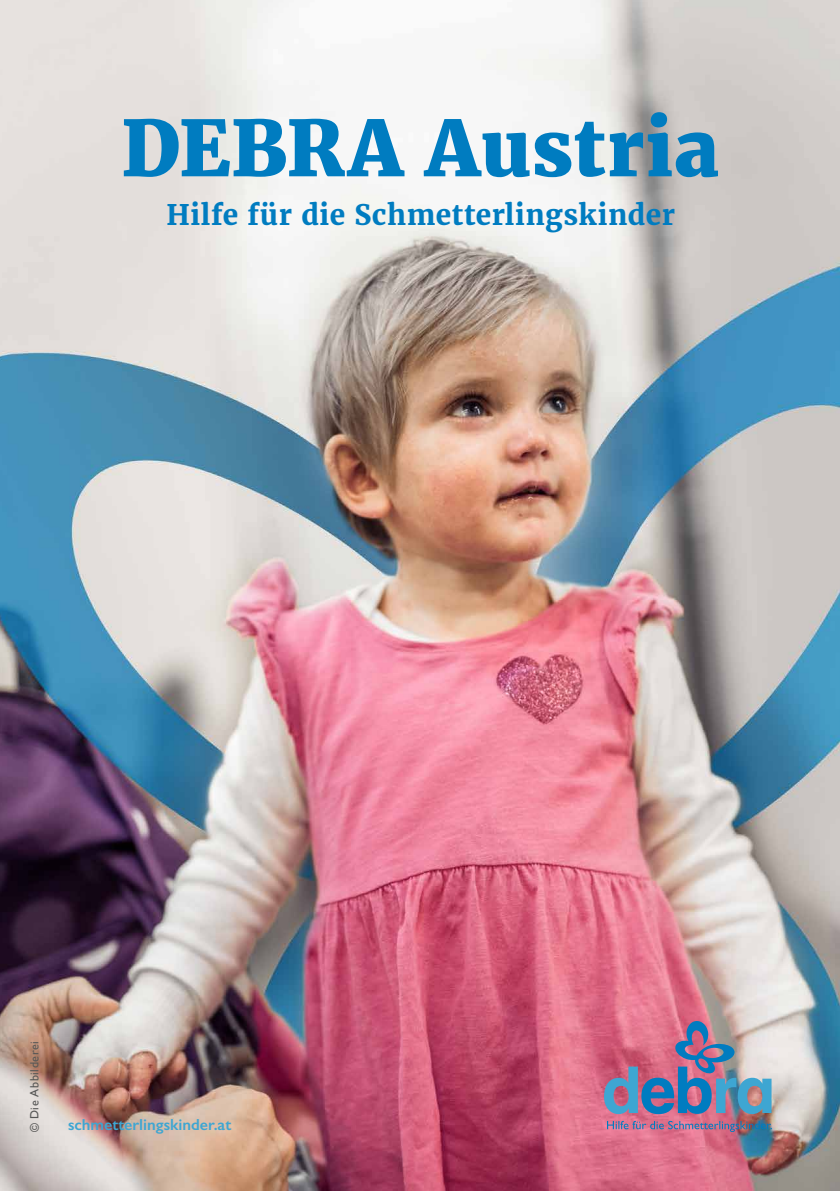
<style>
.page{position:relative;width:840px;height:1191px;background:#fff}
.page>*{position:absolute;margin:0;border:0;box-sizing:border-box;transform-origin:0 0}
.t1{font:900 76.8px "Merriweather";letter-spacing:.01em;color:#007cc0}
.t2{font:700 28px "Merriweather";letter-spacing:.015em;color:#007cc0}
.t3{font:600 16px "Gill Sans";color:#3ea6d2}
.t4{font:12px "Gill Sans";letter-spacing:.05em;color:#575756}
</style>
<div class="page">
<img style="left:0;top:0;width:839px;height:1191px">
<img style="left:603px;top:1020px;width:168px;height:94px">
<svg style="left:606px;top:1120px;width:165px;height:12px;background:#a07292"></svg>
<h1 class="t1" style="left:121px;top:97px;width:598px">DEBRA Austria</h1>
<p class="t2" style="left:166px;top:196px;width:510px">Hilfe für die Schmetterlingskinder</p>
<p class="t4" style="left:27px;top:1132px;width:93px;rotate:-90deg">© Die Abbilderei</p>
<p class="t3" style="left:68px;top:1114px;width:165px">schmetterlingskinder.at</p>
</div>
